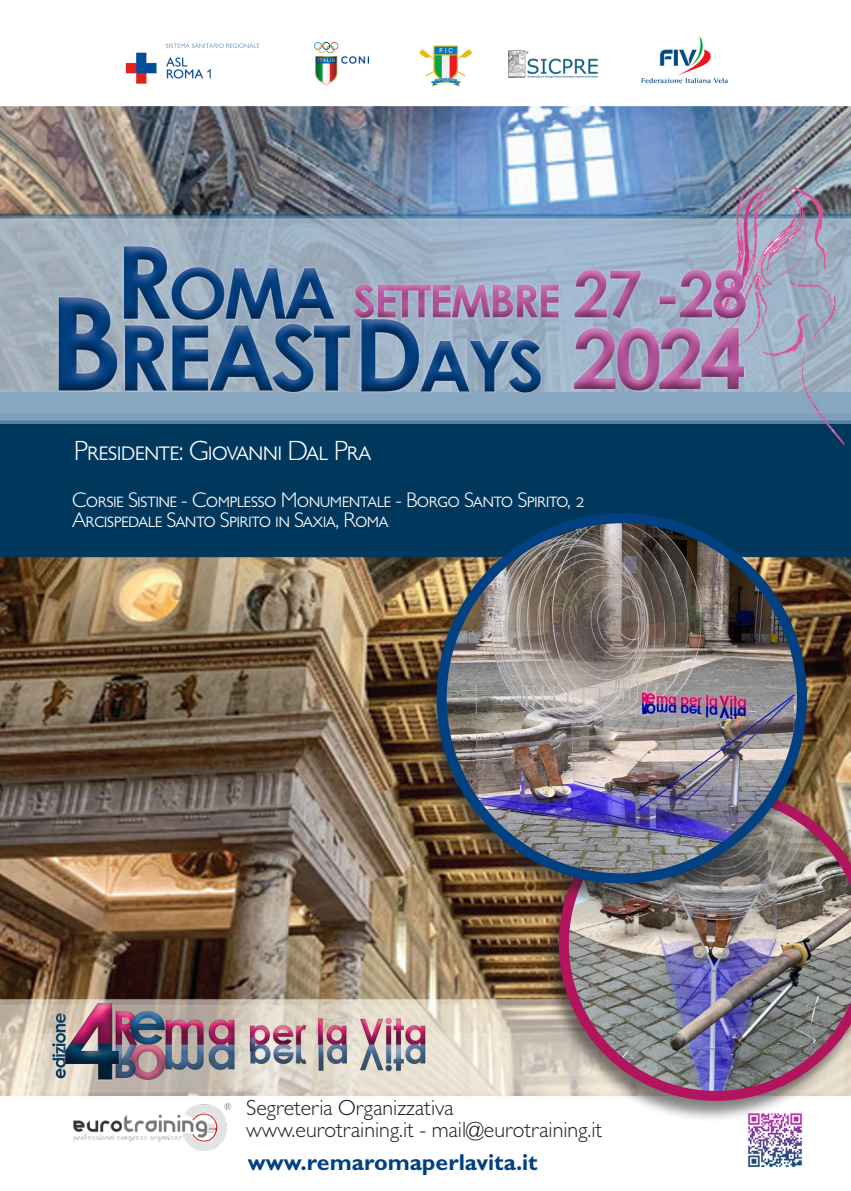
<style>
.page{position:relative;width:851px;height:1191px;background:#fff}
.page>*{position:absolute;margin:0;border:0;box-sizing:border-box;transform-origin:0 0}
.t1{font:300 28px "Gill Sans";letter-spacing:-.03em;color:#fff}
.t2{font:700 23px "Gill Sans";color:#014081}
.t3{font:300 22px "Gill Sans";color:#231f20}
.t4{font:300 21.4px "Gill Sans";letter-spacing:-.03em;color:#fff}
</style>
<div class="page">
<img style="left:0;top:50px;width:850px;height:1047px">
<img style="left:73px;top:1102px;width:159px;height:49px">
<img style="left:306px;top:42px;width:62px;height:47px">
<img style="left:124px;top:43px;width:138px;height:44px">
<img style="left:507px;top:51px;width:92px;height:27px">
<img style="left:418px;top:45px;width:54px;height:43px">
<img style="left:635px;top:36px;width:101px;height:51px">
<img style="left:748px;top:1122px;width:54px;height:46px">
<div style="left:542px;top:787px;width:308px;height:335px;background:#231f20;opacity:.55"></div>
<img style="left:558px;top:787px;width:292px;height:313px">
<div style="left:420px;top:513px;width:391px;height:392px;background:#231f20;opacity:.55"></div>
<img style="left:441px;top:520px;width:360px;height:356px">
<div style="left:436px;top:513px;width:370px;height:370px;border:10px solid #014081;border-radius:50%"></div>
<p class="t1" style="left:74px;top:433px;width:299px">Presidente: Giovanni Dal Pra</p>
<p class="t4" style="left:72px;top:487px;width:515px">Corsie Sistine - Complesso Monumentale - Borgo Santo Spirito, 2</p>
<p class="t4" style="left:72px;top:506px;width:318px">Arcispedale Santo Spirito in Saxia, Roma</p>
<p class="t3" style="left:246px;top:1094px;width:209px">Segreteria Organizzativa</p>
<p class="t3" style="left:246px;top:1116px;width:358px">www.eurotraining.it - mail@eurotraining.it</p>
<p class="t2" style="left:248px;top:1148px;width:291px">www.remaromaperlavita.it</p>
</div>
